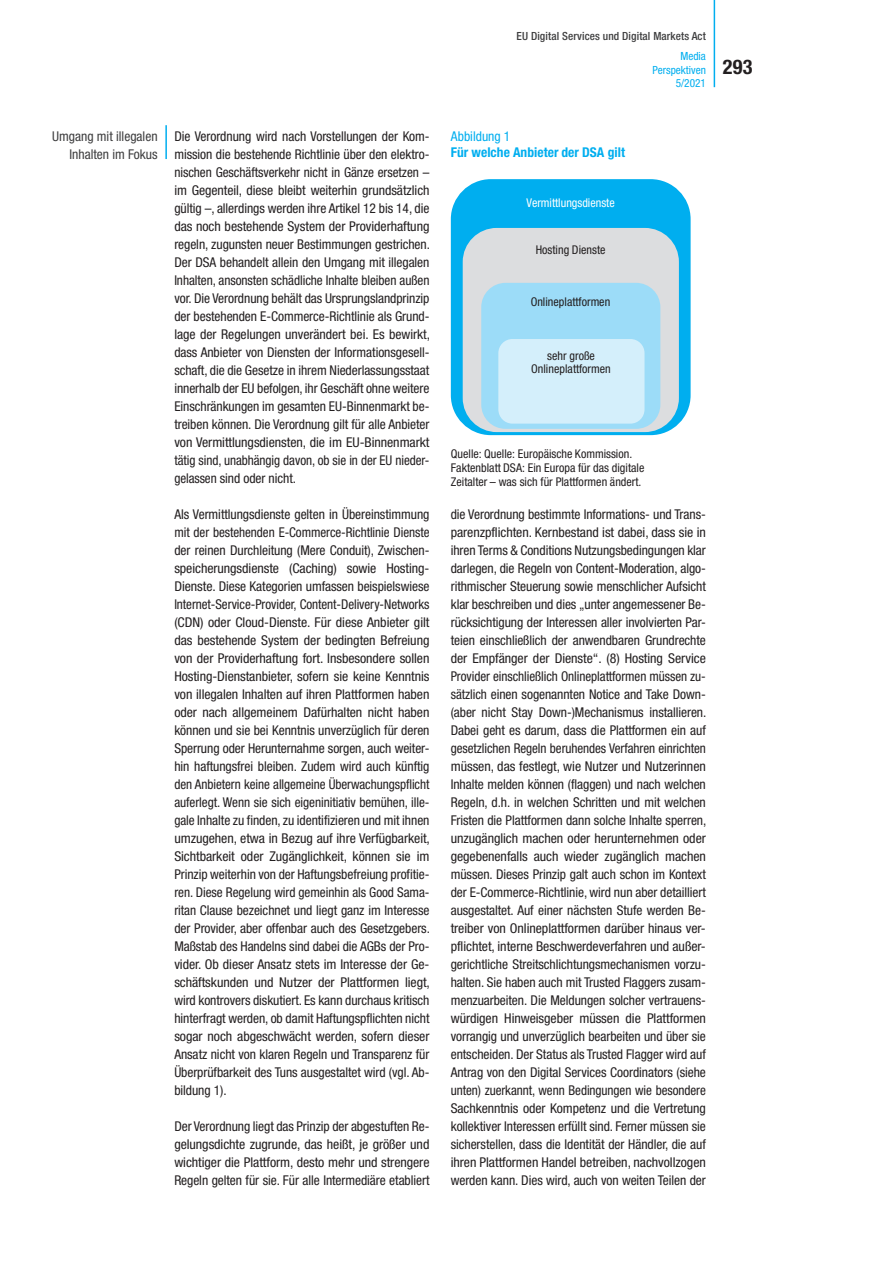
<style>
.page{position:relative;width:893px;height:1263px;background:#fff}
.page>*{position:absolute;margin:0;border:0;box-sizing:border-box;transform-origin:0 0}
.t1{font:700 condensed 20.25px "Helvetica Neue LT Std";color:#231f20}
.t2{font:condensed 13.5px/18px "Helvetica Neue LT Std";letter-spacing:-.005em;color:#231f20;text-align:justify}
.t3{font:700 condensed 13.5px "Helvetica Neue LT Std";letter-spacing:.005em;color:#00aeef}
.t4{font:condensed 13.5px/18px "Helvetica Neue LT Std";color:#3e3e3f;text-align:right}
.t5{font:condensed 13.5px "Helvetica Neue LT Std";letter-spacing:.005em;color:#00aeef}
.t6{font:condensed 12px/14px "Helvetica Neue LT Std";color:#231f20;text-align:center}
.t7{font:condensed 12px "Helvetica Neue LT Std";color:#fff}
.t8{font:500 condensed 11.25px "Helvetica Neue LT Std";letter-spacing:.01em;color:#3e3e3f}
.t9{font:condensed 11.25px/13.5px "Helvetica Neue LT Std";color:#00aeef;text-align:right}
</style>
<div class="page">
<hr style="left:714px;top:0;width:1px;height:87px;background:#00aeef">
<hr style="left:165px;top:125px;width:2px;height:34px;background:#00aeef">
<div style="left:451px;top:179px;width:240px;height:256px;background:#00aeef;border-radius:40px"></div>
<div style="left:463px;top:228px;width:216px;height:204px;background:#dcdddf;border-radius:34px"></div>
<div style="left:481px;top:283px;width:179px;height:146px;background:#9cdcf8;border-radius:24px"></div>
<div style="left:498px;top:339px;width:146px;height:85px;background:#d4effb;border-radius:14px"></div>
<p class="t4" style="left:52px;top:127px;width:107px">Umgang mit illegalen<br>Inhalten im Fokus</p>
<p class="t2" style="left:174px;top:127px;width:257px">Die Verordnung wird nach Vorstellungen der Kom&shy;mission die bestehende Richtlinie über den elektro&shy;nischen Geschäftsverkehr nicht in Gänze ersetzen – im Gegenteil, diese bleibt weiterhin grundsätzlich gültig –, allerdings werden ihre Artikel 12 bis 14, die das noch bestehende System der Providerhaftung regeln, zugunsten neuer Bestimmungen gestrichen.<br>Der DSA behandelt allein den Umgang mit illegalen Inhalten, ansonsten schädliche Inhalte bleiben außen vor. Die Verordnung behält das Ursprungslandprinzip der bestehenden E-Commerce-Richtlinie als Grund&shy;lage der Regelungen unverändert bei. Es bewirkt, dass Anbieter von Diensten der Informationsgesell&shy;schaft, die die Gesetze in ihrem Niederlassungsstaat innerhalb der EU befolgen, ihr Geschäft ohne weitere Einschränkungen im gesamten EU-Binnenmarkt be&shy;treiben können. Die Verordnung gilt für alle Anbieter von Vermittlungsdiensten, die im EU-Binnenmarkt tätig sind, unabhängig davon, ob sie in der EU nieder&shy;gelassen sind oder nicht.</p>
<p class="t2" style="left:174px;top:505px;width:257px">Als Vermittlungsdienste gelten in Übereinstimmung mit der bestehenden E-Commerce-Richtlinie Dienste der reinen Durchleitung (Mere Conduit), Zwischen&shy;speicherungsdienste (Caching) sowie Hosting-Dienste. Diese Kategorien umfassen beispielswiese Internet-Service-Provider, Content-Delivery-Networks (CDN) oder Cloud-Dienste. Für diese Anbieter gilt das bestehende System der bedingten Befreiung von der Providerhaftung fort. Insbesondere sollen Hosting-Dienstanbieter, sofern sie keine Kenntnis von illegalen Inhalten auf ihren Plattformen haben oder nach allgemeinem Dafürhalten nicht haben können und sie bei Kenntnis unverzüglich für deren Sperrung oder Herunternahme sorgen, auch weiter&shy;hin haftungsfrei bleiben. Zudem wird auch künftig den Anbietern keine allgemeine Überwachungspflicht auferlegt. Wenn sie sich eigeninitiativ bemühen, ille&shy;gale Inhalte zu finden, zu identifizieren und mit ihnen umzugehen, etwa in Bezug auf ihre Verfügbarkeit, Sichtbarkeit oder Zugänglichkeit, können sie im Prinzip weiterhin von der Haftungsbefreiung profitie&shy;ren. Diese Regelung wird gemeinhin als Good Sama&shy;ritan Clause bezeichnet und liegt ganz im Interesse der Provider, aber offenbar auch des Gesetzgebers.<br>Maßstab des Handelns sind dabei die AGBs der Pro&shy;vider. Ob dieser Ansatz stets im Interesse der Ge&shy;schäftskunden und Nutzer der Plattformen liegt, wird kontrovers diskutiert. Es kann durchaus kritisch hinterfragt werden, ob damit Haftungspflichten nicht sogar noch abgeschwächt werden, sofern dieser Ansatz nicht von klaren Regeln und Transparenz für Überprüfbarkeit des Tuns ausgestaltet wird (vgl. Ab&shy;bildung 1).</p>
<p class="t2" style="left:174px;top:1117px;width:257px">Der Verordnung liegt das Prinzip der abgestuften Re&shy;gelungsdichte zugrunde, das heißt, je größer und wichtiger die Plattform, desto mehr und strengere Regeln gelten für sie. Für alle Intermediäre etabliert</p>
<p class="t8" style="left:516px;top:30px;width:191px">EU Digital Services und Digital Markets Act</p>
<p class="t5" style="left:450px;top:124px;width:61px">Abbildung 1</p>
<p class="t3" style="left:450px;top:140px;width:176px">Für welche Anbieter der DSA gilt</p>
<p class="t5" style="left:451px;top:128px;width:61px">Abbildung 1</p>
<p class="t3" style="left:451px;top:144px;width:176px">Für welche Anbieter der DSA gilt</p>
<p class="t5" style="left:455px;top:128px;width:61px">Abbildung 1</p>
<p class="t3" style="left:455px;top:144px;width:176px">Für welche Anbieter der DSA gilt</p>
<p class="t7" style="left:521px;top:192px;width:90px">Vermittlungsdienste</p>
<p class="t6" style="left:530px;top:239px;width:71px">Hosting Dienste</p>
<p class="t7" style="left:522px;top:196px;width:90px">Vermit lungsdienste</p>
<p class="t6" style="left:532px;top:243px;width:71px">Hosting Dienste</p>
<p class="t7" style="left:526px;top:196px;width:90px">Vermittlungsdienste</p>
<p class="t6" style="left:536px;top:243px;width:71px">Hosting Dienste</p>
<p class="t6" style="left:525px;top:291px;width:81px">Onlineplattformen</p>
<p class="t6" style="left:526px;top:295px;width:81px">Onlineplat formen</p>
<p class="t6" style="left:531px;top:295px;width:81px">Onlineplattformen</p>
<p class="t6" style="left:526px;top:344px;width:81px">sehr große<br>Onlineplattformen</p>
<p class="t6" style="left:527px;top:348px;width:81px">sehr große<br>Onlineplat formen</p>
<p class="t6" style="left:531px;top:348px;width:81px">sehr große<br>Onlineplattformen</p>
<p class="t9" style="left:653px;top:49px;width:55px">Media<br>Perspektiven<br>5/2021</p>
<h1 class="t1" style="left:723px;top:54px;width:31px">293</h1>
<p class="t6" style="left:451px;top:447px;width:195px;text-align:left">Quelle: Quelle: Europäische Kommission.<br>Faktenblatt DSA: Ein Europa für das digitale<br>Zeitalter – was sich für Plattformen ändert.</p>
<p class="t6" style="left:452px;top:451px;width:195px;text-align:left">Quelle: Quelle: Europäische Kommis ion.<br>Faktenblat DSA: Ein Europa für das digitale<br>Zeitalter – was sich für Plat formen ändert.</p>
<p class="t6" style="left:456px;top:451px;width:195px;text-align:left">Quelle: Quelle: Europäische Kommission.<br>Faktenblatt DSA: Ein Europa für das digitale<br>Zeitalter – was sich für Plattformen ändert.</p>
<p class="t2" style="left:451px;top:505px;width:257px">die Verordnung bestimmte Informations- und Trans&shy;parenzpflichten. Kernbestand ist dabei, dass sie in ihren Terms &amp; Conditions Nutzungsbedingungen klar darlegen, die Regeln von Content-Moderation, algo&shy;rithmischer Steuerung sowie menschlicher Aufsicht klar beschreiben und dies „unter angemessener Be&shy;rücksichtigung der Interessen aller involvierten Par&shy;teien einschließlich der anwendbaren Grundrechte der Empfänger der Dienste“. (8) Hosting Service Provider einschließlich Onlineplattformen müssen zu&shy;sätzlich einen sogenannten Notice and Take Down-(aber nicht Stay Down-)Mechanismus installieren.<br>Dabei geht es darum, dass die Plattformen ein auf gesetzlichen Regeln beruhendes Verfahren einrichten müssen, das festlegt, wie Nutzer und Nutzerinnen Inhalte melden können (flaggen) und nach welchen Regeln, d.h. in welchen Schritten und mit welchen Fristen die Plattformen dann solche Inhalte sperren, unzugänglich machen oder herunternehmen oder gegebenenfalls auch wieder zugänglich machen müssen. Dieses Prinzip galt auch schon im Kontext der E-Commerce-Richtlinie, wird nun aber detailliert ausgestaltet. Auf einer nächsten Stufe werden Be&shy;treiber von Onlineplattformen darüber hinaus ver&shy;pflichtet, interne Beschwerdeverfahren und außer&shy;gerichtliche Streitschlichtungsmechanismen vorzu&shy;halten. Sie haben auch mit Trusted Flaggers zusam&shy;menzuarbeiten. Die Meldungen solcher vertrauens&shy;würdigen Hinweisgeber müssen die Plattformen vorrangig und unverzüglich bearbeiten und über sie entscheiden. Der Status als Trusted Flagger wird auf Antrag von den Digital Services Coordinators (siehe unten) zuerkannt, wenn Bedingungen wie besondere Sachkenntnis oder Kompetenz und die Vertretung kollektiver Interessen erfüllt sind. Ferner müssen sie sicherstellen, dass die Identität der Händler, die auf ihren Plattformen Handel betreiben, nachvollzogen werden kann. Dies wird, auch von weiten Teilen der</p>
</div>
